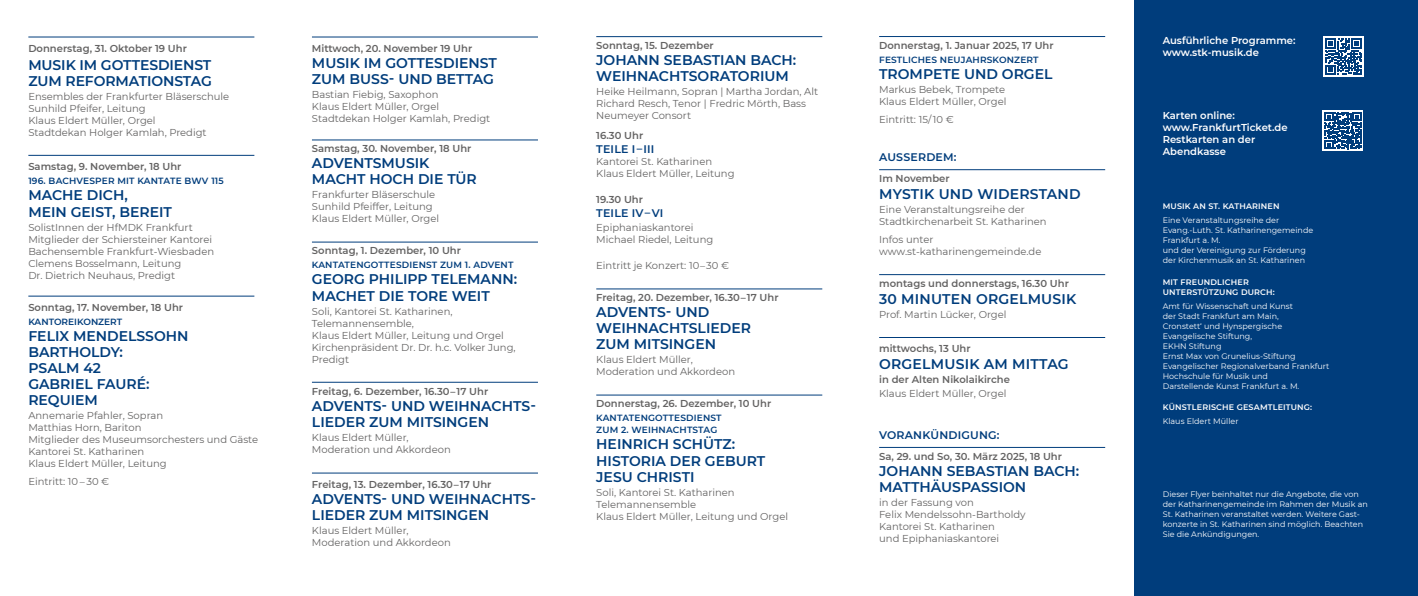
<style>
.page{position:relative;width:1418px;height:596px;background:#fff}
.page>*{position:absolute;margin:0;border:0;box-sizing:border-box;transform-origin:0 0}
.t1{font:600 14px/16px "Montserrat";color:#003d7c}
.t2{font:600 11px "Montserrat";letter-spacing:.02em;color:#003d7c}
.t3{font:10px/12px "Montserrat";color:#646363}
.t4{font:600 10px "Montserrat";color:#646363}
.t5{font:600 10px/12px "Montserrat";color:#fff}
.t6{font:600 9px/12px "Montserrat";letter-spacing:.02em;color:#003d7c}
.t7{font:600 9px "Montserrat";color:#003d7c}
.t8{font:8px/10px "Montserrat";color:#fff}
.t9{font:600 8px/10px "Montserrat";letter-spacing:.02em;color:#fff}
</style>
<div class="page">
<hr style="left:28px;top:37px;width:226px;height:1px;background:#003d7c">
<hr style="left:28px;top:155px;width:226px;height:1px;background:#003d7c">
<hr style="left:28px;top:295px;width:226px;height:1px;background:#003d7c">
<hr style="left:312px;top:37px;width:226px;height:1px;background:#003d7c">
<hr style="left:312px;top:139px;width:226px;height:1px;background:#003d7c">
<hr style="left:312px;top:241px;width:226px;height:1px;background:#003d7c">
<hr style="left:312px;top:381px;width:226px;height:1px;background:#003d7c">
<hr style="left:312px;top:472px;width:226px;height:1px;background:#003d7c">
<hr style="left:596px;top:36px;width:226px;height:1px;background:#003d7c">
<hr style="left:596px;top:288px;width:226px;height:1px;background:#003d7c">
<hr style="left:596px;top:394px;width:226px;height:1px;background:#003d7c">
<hr style="left:879px;top:36px;width:226px;height:1px;background:#003d7c">
<hr style="left:879px;top:169px;width:226px;height:1px;background:#003d7c">
<hr style="left:879px;top:274px;width:226px;height:1px;background:#003d7c">
<hr style="left:879px;top:337px;width:226px;height:1px;background:#003d7c">
<hr style="left:879px;top:447px;width:226px;height:1px;background:#003d7c">
<div style="left:1134px;top:0;width:283px;height:595px;background:#003d7c"></div>
<svg style="left:1323px;top:37px;width:40px;height:40px"></svg>
<svg style="left:1325px;top:38px;width:36px;height:37px"></svg>
<div style="left:1322px;top:110px;width:40px;height:41px;background:#fff"></div>
<svg style="left:1324px;top:112px;width:37px;height:37px"></svg>
<p class="t4" style="left:28px;top:41px;width:160px">Donnerstag, 31. Oktober 19 Uhr</p>
<h1 class="t1" style="left:28px;top:56px;width:185px">MUSIK IM GOTTESDIENST<br>ZUM REFORMATIONSTAG</h1>
<p class="t3" style="left:28px;top:90px;width:202px">Ensembles der Frankfurter Bläserschule<br>Sunhild Pfeifer, Leitung<br>Klaus Eldert Müller, Orgel<br>Stadtdekan Holger Kamlah, Predigt</p>
<p class="t4" style="left:28px;top:159px;width:155px">Samstag, 9. November, 18 Uhr</p>
<p class="t6" style="left:28px;top:175px;width:197px">196. BACHVESPER MIT KANTATE BWV 115</p>
<h1 class="t1" style="left:28px;top:187px;width:145px">MACHE DICH,<br>MEIN GEIST, BEREIT</h1>
<p class="t3" style="left:28px;top:220px;width:187px">SolistInnen der HfMDK Frankfurt Mitglieder der Schiersteiner Kantorei Bachensemble Frankfurt-Wiesbaden Clemens Bosselmann, Leitung<br>Dr. Dietrich Neuhaus, Predigt</p>
<p class="t4" style="left:28px;top:300px;width:156px">Sonntag, 17. November, 18 Uhr</p>
<p class="t7" style="left:28px;top:315px;width:95px">KANTOREIKONZERT</p>
<h1 class="t1" style="left:28px;top:327px;width:162px">FELIX MENDELSSOHN<br>BARTHOLDY:<br>PSALM 42<br>GABRIEL FAURÉ:<br>REQUIEM</h1>
<p class="t3" style="left:28px;top:408px;width:231px">Annemarie Pfahler, Sopran<br>Matthias Horn, Bariton<br>Mitglieder des Museumsorchesters und Gäste<br>Kantorei St. Katharinen<br>Klaus Eldert Müller, Leitung</p>
<p class="t3" style="left:28px;top:474px;width:82px">Eintritt: 10 – 30 €</p>
<p class="t4" style="left:312px;top:41px;width:162px">Mittwoch, 20. November 19 Uhr</p>
<h1 class="t1" style="left:312px;top:54px;width:186px">MUSIK IM GOTTESDIENST<br>ZUM BUSS- UND BETTAG</h1>
<p class="t3" style="left:312px;top:88px;width:180px">Bastian Fiebig, Saxophon<br>Klaus Eldert Müller, Orgel<br>Stadtdekan Holger Kamlah, Predigt</p>
<p class="t4" style="left:312px;top:142px;width:161px">Samstag, 30. November, 18 Uhr</p>
<h1 class="t1" style="left:312px;top:155px;width:166px">ADVENTSMUSIK<br>MACHT HOCH DIE TÜR</h1>
<p class="t3" style="left:312px;top:188px;width:129px">Frankfurter Bläserschule<br>Sunhild Pfeiffer, Leitung<br>Klaus Eldert Müller, Orgel</p>
<p class="t4" style="left:312px;top:244px;width:150px">Sonntag, 1. Dezember, 10 Uhr</p>
<p class="t6" style="left:312px;top:259px;width:203px">KANTATENGOTTESDIENST ZUM 1. ADVENT</p>
<h1 class="t1" style="left:312px;top:271px;width:207px">GEORG PHILIPP TELEMANN:<br>MACHET DIE TORE WEIT</h1>
<p class="t3" style="left:312px;top:304px;width:205px">Soli, Kantorei St. Katharinen,<br>Telemannensemble,<br>Klaus Eldert Müller, Leitung und Orgel<br>Kirchenpräsident Dr. Dr. h.c. Volker Jung,<br>Predigt</p>
<p class="t4" style="left:312px;top:384px;width:178px">Freitag, 6. Dezember, 16.30–17 Uhr</p>
<h1 class="t1" style="left:312px;top:397px;width:225px">ADVENTS- UND WEIHNACHTS-<br>LIEDER ZUM MITSINGEN</h1>
<p class="t3" style="left:312px;top:430px;width:140px">Klaus Eldert Müller,<br>Moderation und Akkordeon</p>
<p class="t4" style="left:312px;top:476px;width:181px">Freitag, 13. Dezember, 16.30–17 Uhr</p>
<h1 class="t1" style="left:312px;top:489px;width:225px">ADVENTS- UND WEIHNACHTS-<br>LIEDER ZUM MITSINGEN</h1>
<p class="t3" style="left:312px;top:523px;width:140px">Klaus Eldert Müller,<br>Moderation und Akkordeon</p>
<p class="t4" style="left:596px;top:38px;width:119px">Sonntag, 15. Dezember</p>
<h1 class="t1" style="left:596px;top:51px;width:202px">JOHANN SEBASTIAN BACH:<br>WEIHNACHTSORATORIUM</h1>
<p class="t3" style="left:596px;top:85px;width:223px">Heike Heilmann, Sopran | Martha Jordan, Alt<br>Richard Resch, Tenor | Fredric Mörth, Bass<br>Neumeyer Consort</p>
<p class="t4" style="left:596px;top:128px;width:48px">16.30 Uhr</p>
<p class="t2" style="left:596px;top:141px;width:60px">TEILE I–III</p>
<p class="t3" style="left:596px;top:155px;width:140px">Kantorei St. Katharinen<br>Klaus Eldert Müller, Leitung</p>
<p class="t4" style="left:596px;top:192px;width:48px">19.30 Uhr</p>
<p class="t2" style="left:596px;top:205px;width:69px">TEILE IV–VI</p>
<p class="t3" style="left:596px;top:221px;width:119px">Epiphaniaskantorei<br>Michael Riedel, Leitung</p>
<p class="t3" style="left:596px;top:259px;width:134px">Eintritt je Konzert: 10–30 €</p>
<p class="t4" style="left:596px;top:290px;width:184px">Freitag, 20. Dezember, 16.30–17 Uhr</p>
<h1 class="t1" style="left:596px;top:303px;width:156px">ADVENTS- UND<br>WEIHNACHTSLIEDER<br>ZUM MITSINGEN</h1>
<p class="t3" style="left:596px;top:353px;width:140px">Klaus Eldert Müller,<br>Moderation und Akkordeon</p>
<p class="t4" style="left:596px;top:396px;width:176px">Donnerstag, 26. Dezember, 10 Uhr</p>
<p class="t6" style="left:596px;top:411px;width:127px">KANTATENGOTTESDIENST<br>ZUM 2. WEIHNACHTSTAG</p>
<h1 class="t1" style="left:596px;top:435px;width:171px">HEINRICH SCHÜTZ:<br>HISTORIA DER GEBURT<br>JESU CHRISTI</h1>
<p class="t3" style="left:596px;top:485px;width:193px">Soli, Kantorei St. Katharinen<br>Telemannensemble<br>Klaus Eldert Müller, Leitung und Orgel</p>
<p class="t4" style="left:879px;top:38px;width:176px">Donnerstag, 1. Januar 2025, 17 Uhr</p>
<p class="t6" style="left:879px;top:53px;width:161px">FESTLICHES NEUJAHRSKONZERT</p>
<h1 class="t1" style="left:879px;top:65px;width:175px">TROMPETE UND ORGEL</h1>
<p class="t3" style="left:879px;top:83px;width:129px">Markus Bebek, Trompete<br>Klaus Eldert Müller, Orgel</p>
<p class="t3" style="left:879px;top:113px;width:76px">Eintritt: 15/ 10 €</p>
<p class="t2" style="left:879px;top:149px;width:79px">AUSSERDEM:</p>
<p class="t4" style="left:879px;top:171px;width:72px">Im November</p>
<h1 class="t1" style="left:879px;top:185px;width:203px">MYSTIK UND WIDERSTAND</h1>
<p class="t3" style="left:879px;top:203px;width:169px">Eine Veranstaltungsreihe der<br>Stadtkirchenarbeit St. Katharinen</p>
<p class="t3" style="left:879px;top:233px;width:164px">Infos unter www.st-katharinengemeinde.de</p>
<p class="t4" style="left:879px;top:276px;width:191px">montags und donnerstags, 16.30 Uhr</p>
<h1 class="t1" style="left:879px;top:290px;width:199px">30 MINUTEN ORGELMUSIK</h1>
<p class="t3" style="left:879px;top:308px;width:129px">Prof. Martin Lücker, Orgel</p>
<p class="t4" style="left:879px;top:341px;width:93px">mittwochs, 13 Uhr</p>
<h1 class="t1" style="left:879px;top:355px;width:191px">ORGELMUSIK AM MITTAG</h1>
<p class="t4" style="left:879px;top:372px;width:132px">in der Alten Nikolaikirche</p>
<p class="t3" style="left:879px;top:386px;width:129px">Klaus Eldert Müller, Orgel</p>
<p class="t2" style="left:879px;top:427px;width:122px">VORANKÜNDIGUNG:</p>
<p class="t4" style="left:879px;top:449px;width:184px">Sa, 29. und So, 30. März 2025, 18 Uhr</p>
<h1 class="t1" style="left:879px;top:462px;width:202px">JOHANN SEBASTIAN BACH:<br>MATTHÄUSPASSION</h1>
<p class="t3" style="left:879px;top:495px;width:148px">in der Fassung von<br>Felix Mendelssohn-Bartholdy<br>Kantorei St. Katharinen<br>und Epiphaniaskantorei</p>
<p class="t5" style="left:1162px;top:34px;width:134px">Ausführliche Programme: www.stk-musik.de</p>
<p class="t5" style="left:1162px;top:108px;width:126px">Karten online: www.FrankfurtTicket.de<br>Restkarten an der<br>Abendkasse</p>
<p class="t9" style="left:1162px;top:201px;width:118px">MUSIK AN ST. KATHARINEN</p>
<p class="t8" style="left:1162px;top:215px;width:152px">Eine Veranstaltungsreihe der<br>Evang.-Luth. St. Katharinengemeinde<br>Frankfurt a. M.<br>und der Vereinigung zur Förderung der Kirchenmusik an St. Katharinen</p>
<p class="t9" style="left:1162px;top:277px;width:114px">MIT FREUNDLICHER<br>UNTERSTÜTZUNG DURCH:</p>
<p class="t8" style="left:1162px;top:301px;width:168px">Amt für Wissenschaft und Kunst<br>der Stadt Frankfurt am Main,<br>Cronstett‘ und Hynspergische<br>Evangelische Stiftung,<br>EKHN Stiftung<br>Ernst Max von Grunelius-Stiftung<br>Evangelischer Regionalverband Frankfurt<br>Hochschule für Musik und<br>Darstellende Kunst Frankfurt a. M.</p>
<p class="t9" style="left:1162px;top:401px;width:151px">KÜNSTLERISCHE GESAMTLEITUNG:</p>
<p class="t8" style="left:1162px;top:415px;width:77px">Klaus Eldert Müller</p>
<p class="t8" style="left:1162px;top:488px;width:206px">Dieser Flyer beinhaltet nur die Angebote, die von der Katharinengemeinde im Rahmen der Musik an St. Katharinen veranstaltet werden. Weitere Gast&shy;konzerte in St. Katharinen sind möglich. Beachten Sie die Ankündigungen.</p>
</div>
